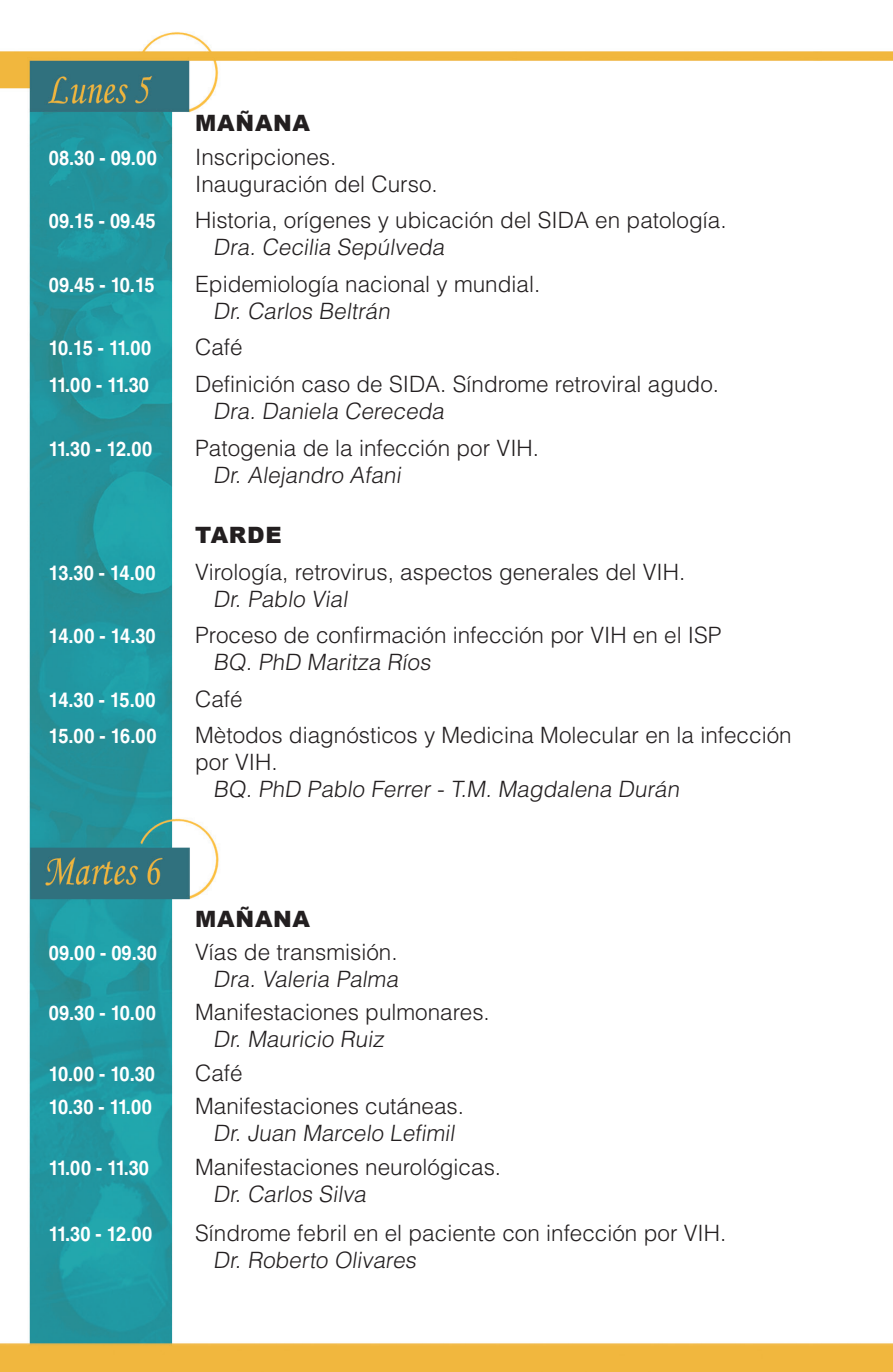
<style>
.page{position:relative;width:893px;height:1372px;background:#fff}
.page>*{position:absolute;margin:0;border:0;box-sizing:border-box;transform-origin:0 0}
.t1{font:300 22.5px "Helvetica LT Std";color:#231f20}
.t2{font:900 22.5px "Arial";letter-spacing:.035em;color:#231f20}
.t3{font:700 20.25px "Helvetica LT Std";color:#fff;scale:.9 1}
.s1{font-weight:700;font-size:20.25px;color:#fff}
</style>
<div class="page">
<img style="left:0;top:32px;width:893px;height:1339px">
<p class="t2" style="left:195px;top:107px;width:116px">MAÑANA</p>
<p class="t3" style="left:49px;top:145px;width:122px">08.30 - 09.00</p>
<p class="t1" style="left:195px;top:143px;width:143px">Inscripciones.</p>
<p class="t1" style="left:195px;top:170px;width:244px">Inauguración del Curso.</p>
<p class="t3" style="left:49px;top:209px;width:120px">09.15 - 09.45</p>
<p class="t1" style="left:195px;top:206px;width:533px">Historia, orígenes y ubicación del SIDA en patología.</p>
<p class="t1" style="left:213px;top:233px;width:237px">Dra. Cecilia Sepúlveda</p>
<p class="t3" style="left:49px;top:272px;width:119px">09.45 - 10.15</p>
<p class="t1" style="left:195px;top:270px;width:347px">Epidemiología nacional y mundial.</p>
<p class="t1" style="left:213px;top:297px;width:182px">Dr. Carlos Beltrán</p>
<p class="t3" style="left:49px;top:336px;width:115px">10.15 - 11.00</p>
<p class="t1" style="left:195px;top:333px;width:49px">Café</p>
<p class="t3" style="left:49px;top:372px;width:113px">11.00 - 11.30</p>
<p class="t1" style="left:195px;top:370px;width:525px">Definición caso de SIDA. Síndrome retroviral agudo.</p>
<p class="t1" style="left:213px;top:397px;width:236px">Dra. Daniela Cereceda</p>
<p class="t3" style="left:49px;top:436px;width:116px">11.30 - 12.00</p>
<p class="t1" style="left:195px;top:433px;width:345px">Patogenia de la infección por VIH.</p>
<p class="t1" style="left:213px;top:460px;width:193px">Dr. Alejandro Afani</p>
<p class="t2" style="left:195px;top:518px;width:88px">TARDE</p>
<p class="t3" style="left:49px;top:560px;width:120px">13.30 - 14.00</p>
<p class="t1" style="left:195px;top:557px;width:492px">Virología, retrovirus, aspectos generales del VIH.</p>
<p class="t1" style="left:213px;top:584px;width:243px">Dr. Pablo Vial<span class="s1">14 . 3 0 - 15 . 0 0</span></p>
<p class="t3" style="left:49px;top:623px;width:120px">14.00 - 14.30</p>
<p class="t1" style="left:195px;top:621px;width:528px">Proceso de confirmación infección por VIH en el ISP</p>
<p class="t1" style="left:213px;top:648px;width:223px">BQ. PhD Maritza Ríos</p>
<p class="t3" style="left:49px;top:687px;width:120px">14.30 - 15.00</p>
<p class="t3" style="left:49px;top:724px;width:121px">15.00 - 16.00</p>
<p class="t1" style="left:195px;top:721px;width:598px">Mètodos diagnósticos y Medicina Molecular en la infección</p>
<p class="t1" style="left:195px;top:748px;width:84px">por VIH.</p>
<p class="t1" style="left:213px;top:775px;width:471px">BQ. PhD Pablo Ferrer - T.M. Magdalena Durán</p>
<p class="t2" style="left:195px;top:902px;width:116px">MAÑANA</p>
<p class="t3" style="left:49px;top:940px;width:122px">09.00 - 09.30</p>
<p class="t1" style="left:195px;top:937px;width:204px">Vías de transmisión.</p>
<p class="t1" style="left:213px;top:964px;width:190px">Dra. Valeria Palma</p>
<p class="t3" style="left:49px;top:1000px;width:121px">09.30 - 10.00</p>
<p class="t1" style="left:195px;top:998px;width:296px">Manifestaciones pulmonares.</p>
<p class="t1" style="left:213px;top:1025px;width:176px">Dr. Mauricio Ruiz</p>
<p class="t3" style="left:49px;top:1061px;width:119px">10.00 - 10.30</p>
<p class="t1" style="left:195px;top:1058px;width:49px">Café</p>
<p class="t3" style="left:49px;top:1094px;width:116px">10.30 - 11.00</p>
<p class="t1" style="left:195px;top:1092px;width:270px">Manifestaciones cutáneas.</p>
<p class="t1" style="left:213px;top:1119px;width:247px">Dr. Juan Marcelo Lefimil</p>
<p class="t3" style="left:49px;top:1154px;width:113px">11.00 - 11.30</p>
<p class="t1" style="left:195px;top:1152px;width:307px">Manifestaciones neurológicas.</p>
<p class="t1" style="left:213px;top:1179px;width:158px">Dr. Carlos Silva</p>
<p class="t3" style="left:49px;top:1221px;width:116px">11.30 - 12.00</p>
<p class="t1" style="left:195px;top:1219px;width:533px">Síndrome febril en el paciente con infección por VIH.</p>
<p class="t1" style="left:213px;top:1246px;width:208px">Dr. Roberto Olivares</p>
</div>
